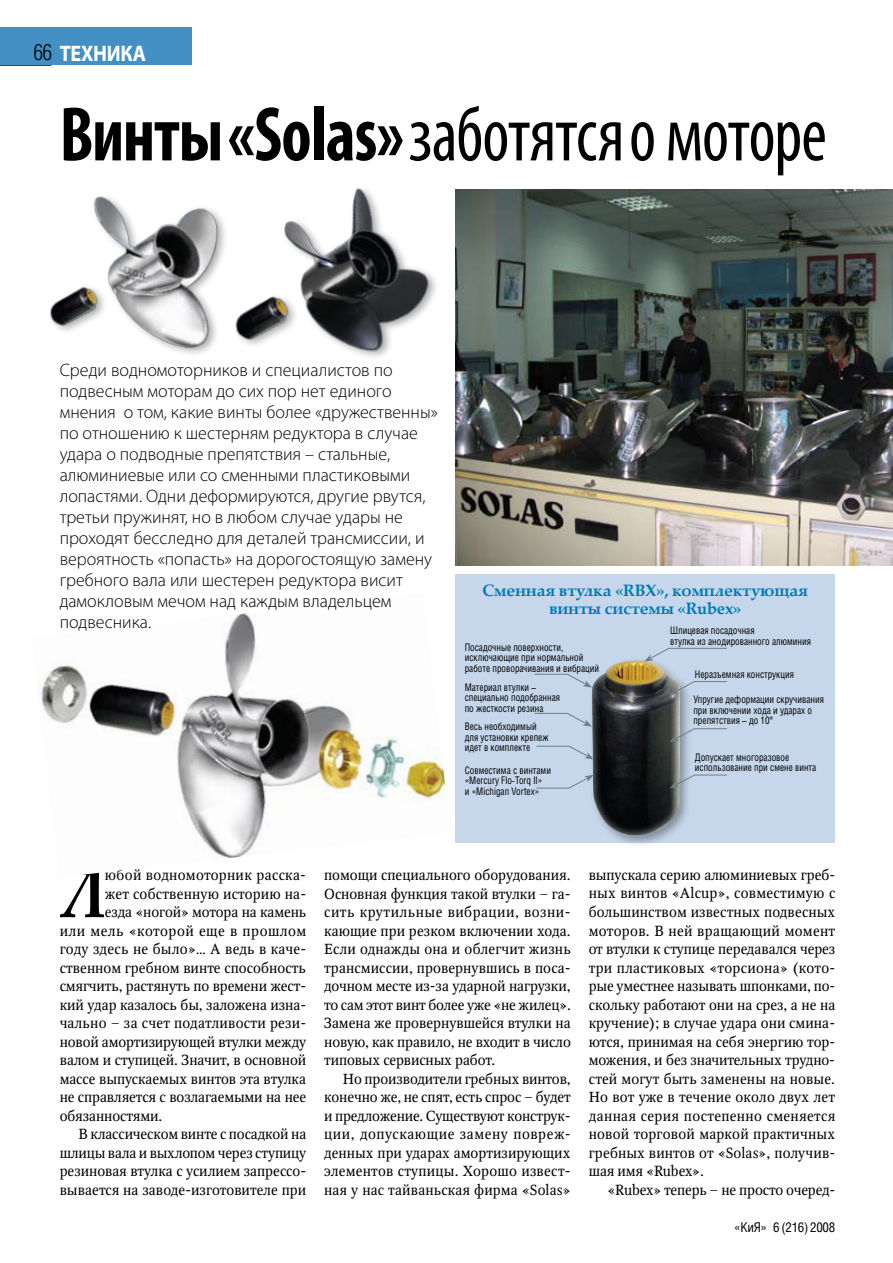
<style>
.page{position:relative;width:893px;height:1263px;background:#fff}
.page>*{position:absolute;margin:0;border:0;box-sizing:border-box;transform-origin:0 0}
.t1{font:condensed 78px "Myriad Pro";letter-spacing:-.02em;color:#000;scale:.9 1}
.t2{font:700 67.5px "Palatino Linotype";color:#000;scale:.9 1}
.t3{font:700 22.5px "Myriad Pro";letter-spacing:-.015em;color:#fff;scale:.9 1}
.t4{font:300 18px/21px "Myriad Pro";color:#000}
.t5{font:700 16.5px/18.6px "Palatino Linotype";letter-spacing:-.015em;color:#0079b6;text-align:center}
.t6{font:14.55px/18.5px "Octava C";letter-spacing:-.005em;color:#000;text-align:justify}
.t7{font:14.55px "Octava C";letter-spacing:.015em;color:#000}
.t8{font:14.55px "Octava C";letter-spacing:.03em;color:#000}
.t9{font:14.55px "Octava C";letter-spacing:.02em;color:#000}
.t10{font:13.5px "Helios Cond";letter-spacing:-.025em;color:#000}
.t11{font:10.5px/10.5px "Helios Cond";color:#000;scale:.9 1}
.s1{font-family:"Helios Cond";font-weight:300;color:#000}
.s2{font-weight:700}
</style>
<div class="page">
<hr style="left:0;top:65px;width:51px;height:1px;background:#000">
<div style="left:0;top:28px;width:192px;height:37px;background:#4490c5"></div>
<div style="left:456px;top:574px;width:379px;height:269px;background:#c6d7eb"></div>
<div style="left:542px;top:639px;width:180px;height:205px;background:#fff;opacity:.75"></div>
<svg style="left:644px;top:648px;width:83px;height:14px"></svg>
<svg style="left:670px;top:681px;width:57px;height:14px"></svg>
<svg style="left:670px;top:728px;width:57px;height:14px"></svg>
<svg style="left:670px;top:775px;width:57px;height:13px"></svg>
<svg style="left:536px;top:775px;width:58px;height:13px"></svg>
<svg style="left:536px;top:746px;width:58px;height:13px"></svg>
<svg style="left:534px;top:713px;width:58px;height:14px"></svg>
<svg style="left:534px;top:674px;width:58px;height:13px"></svg>
<img style="left:456px;top:190px;width:437px;height:375px">
<img style="left:5px;top:65px;width:451px;height:441px">
<img style="left:39px;top:613px;width:407px;height:245px">
<h3 class="t3" style="left:34px;top:39px;width:127px"><span class="s1">66</span> техника</h3>
<h1 class="t1" style="left:60px;top:87px;width:854px"><span class="s2">Винты «Solas»</span> заботятся о моторе</h1>
<p class="t4" style="left:60px;top:359px;width:380px">Среди водномоторников и специалистов по подвесным моторам до сих пор нет единого мнения о том, какие винты более «дружественны» по отношению к шестерням редуктора в случае удара о подводные препятствия – стальные, алюминиевые или со сменными пластиковыми лопастями. Одни деформируются, другие рвутся, третьи пружинят, но в любом случае удары не проходят бесследно для деталей трансмиссии, и вероятность «попасть» на дорогостоящую замену гребного вала или шестерен редуктора висит дамокловым мечом над каждым владельцем подвесника.</p>
<p class="t5" style="left:483px;top:580px;width:327px">Сменная втулка «RBX», комплектующая винты системы «Rubex»</p>
<p class="t11" style="left:465px;top:641px;width:151px">Посадочные поверхности, исключающие при нормальной работе проворачивания и вибраций</p>
<p class="t11" style="left:465px;top:681px;width:107px">Материал втулки – специально подобранная по жесткости резина</p>
<p class="t11" style="left:465px;top:721px;width:95px">Весь необходимый для установки крепеж идет в комплекте</p>
<p class="t11" style="left:465px;top:764px;width:97px">Совместима с винтами «Mercury Flo-Torq II»<br>и «Michigan Vortex»</p>
<p class="t11" style="left:670px;top:625px;width:158px">Шлицевая посадочная<br>втулка из анодированного алюминия</p>
<p class="t11" style="left:695px;top:669px;width:111px">Неразъемная конструкция</p>
<p class="t11" style="left:693px;top:694px;width:147px">Упругие деформации скручивания при включении хода и ударах о препятствия – до 10°</p>
<p class="t11" style="left:695px;top:752px;width:136px">Допускает многоразовое использование при смене винта</p>
<h2 class="t2" style="left:60px;top:846px;width:52px">Л</h2>
<p class="t9" style="left:105px;top:867px;width:203px">юбой водномоторник расска-</p>
<p class="t6" style="left:105px;top:885px;width:203px">жет собственную историю на-</p>
<p class="t6" style="left:105px;top:903px;width:203px">езда «ногой» мотора на камень</p>
<p class="t8" style="left:60px;top:922px;width:248px">или мель «которой еще в прошлом</p>
<p class="t7" style="left:60px;top:941px;width:248px">году здесь не было»… А ведь в каче-</p>
<p class="t6" style="left:60px;top:959px;width:248px">ственном гребном винте способность</p>
<p class="t6" style="left:60px;top:977px;width:248px">смягчить, растянуть по времени жест-</p>
<p class="t6" style="left:60px;top:996px;width:248px">кий удар казалось бы, заложена изна-</p>
<p class="t6" style="left:60px;top:1014px;width:248px">чально – за счет податливости рези-</p>
<p class="t6" style="left:60px;top:1033px;width:248px">новой амортизирующей втулки между</p>
<p class="t6" style="left:60px;top:1051px;width:248px">валом и ступицей. Значит, в основной</p>
<p class="t6" style="left:60px;top:1070px;width:248px">массе выпускаемых винтов эта втулка</p>
<p class="t6" style="left:60px;top:1088px;width:248px">не справляется с возлагаемыми на нее</p>
<p class="t6" style="left:60px;top:1107px;width:104px">обязанностями.</p>
<p class="t6" style="left:78px;top:1125px;width:229px">В классическом винте с посадкой на</p>
<p class="t6" style="left:60px;top:1144px;width:248px">шлицы вала и выхлопом через ступицу</p>
<p class="t6" style="left:60px;top:1162px;width:248px">резиновая втулка с усилием запрессо-</p>
<p class="t6" style="left:60px;top:1181px;width:248px">вывается на заводе-изготовителе при</p>
<p class="t6" style="left:324px;top:866px;width:248px">помощи специального оборудования.<br>Основная функция такой втулки – га&shy;сить крутильные вибрации, возни&shy;кающие при резком включении хода.<br>Если однажды она и облегчит жизнь трансмиссии, провернувшись в поса&shy;дочном месте из-за ударной нагрузки, то сам этот винт более уже «не жилец».<br>Замена же провернувшейся втулки на новую, как правило, не входит в число типовых сервисных работ.</p>
<p class="t6" style="left:324px;top:1070px;width:248px;text-indent:19px">Но производители гребных винтов, конечно же, не спят, есть спрос – будет и предложение. Существуют конструк&shy;ции, допускающие замену повреж&shy;денных при ударах амортизирующих элементов ступицы. Хорошо извест&shy;ная у нас тайваньская фирма «Solas»</p>
<p class="t6" style="left:589px;top:866px;width:248px">выпускала серию алюминиевых греб&shy;ных винтов «Alcup», совместимую с большинством известных подвесных моторов. В ней вращающий момент от втулки к ступице передавался через три пластиковых «торсиона» (кото&shy;рые уместнее называть шпонками, по&shy;скольку работают они на срез, а не на кручение); в случае удара они смина&shy;ются, принимая на себя энергию тор&shy;можения, и без значительных трудно&shy;стей могут быть заменены на новые.<br>Но вот уже в течение около двух лет данная серия постепенно сменяется новой торговой маркой практичных гребных винтов от «Solas», получив&shy;шая имя «Rubex».</p>
<p class="t6" style="left:607px;top:1181px;width:229px">«Rubex» теперь – не просто очеред-</p>
<p class="t10" style="left:734px;top:1219px;width:102px">«КиЯ» 6 (216) 2008</p>
</div>
